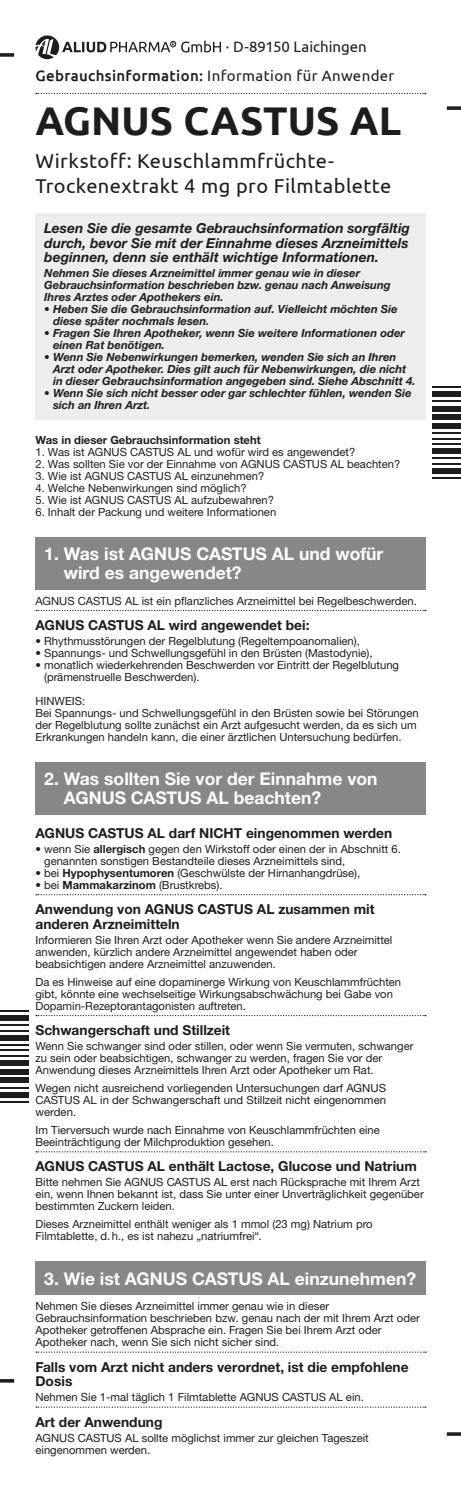
<style>
.page{position:relative;width:461px;height:1489px;background:#fff}
.page>*{position:absolute;margin:0;border:0;box-sizing:border-box;transform-origin:0 0}
.t1{font:700 40px "Ubuntu";color:#1d1d1b}
.t2{font:20px/25px "Ubuntu";letter-spacing:.025em;color:#1d1d1b}
.t3{font:700 17.5px/18.6px "Helvetica Neue LTW1 G";color:#fff}
.t4{font:15px "Ubuntu";letter-spacing:.02em;color:#1d1d1b}
.t5{font:15px "Ubuntu";letter-spacing:-.005em;color:#1d1d1b}
.t6{font:700 13.75px/14.6px "Helvetica Neue LTW1 G";color:#1d1d1b}
.t7{font:italic 700 13.75px/14.6px "Helvetica Neue LTW1 G";color:#1d1d1b;text-align:justify}
.t8{font:11.25px/12px "Helvetica Neue LTW1 G";color:#1d1d1b}
.t9{font:italic 700 11.25px/12px "Helvetica Neue LTW1 G";color:#1d1d1b}
.t10{font:700 11.25px "Helvetica Neue LTW1 G";color:#1d1d1b}
.s1{font-weight:500}
.s2{font-weight:700}
</style>
<div class="page">
<svg style="left:36px;top:93px;width:390px;height:1px"></svg>
<svg style="left:36px;top:610px;width:390px;height:1px"></svg>
<svg style="left:36px;top:894px;width:390px;height:1px"></svg>
<svg style="left:36px;top:1015px;width:390px;height:1px"></svg>
<svg style="left:36px;top:1151px;width:390px;height:1px"></svg>
<svg style="left:36px;top:1351px;width:390px;height:1px"></svg>
<svg style="left:36px;top:1406px;width:390px;height:1px"></svg>
<div style="left:35px;top:213px;width:390px;height:206px;background:#ededed"></div>
<div style="left:35px;top:537px;width:390px;height:52px;background:#878787"></div>
<div style="left:35px;top:762px;width:390px;height:52px;background:#878787"></div>
<div style="left:35px;top:1261px;width:390px;height:34px;background:#878787"></div>
<svg style="left:35px;top:35px;width:186px;height:24px"></svg>
<svg style="left:0;top:53px;width:14px;height:4px"></svg>
<svg style="left:0;top:1379px;width:14px;height:3px"></svg>
<svg style="left:446px;top:106px;width:15px;height:4px"></svg>
<svg style="left:446px;top:1432px;width:15px;height:3px"></svg>
<hr style="left:0;top:1100px;width:28px;height:2px;background:#1d1d1b">
<div style="left:0;top:1091px;width:28px;height:6px;background:#1d1d1b"></div>
<hr style="left:0;top:1086px;width:28px;height:2px;background:#1d1d1b">
<div style="left:0;top:1077px;width:28px;height:5px;background:#1d1d1b"></div>
<div style="left:0;top:1068px;width:28px;height:6px;background:#1d1d1b"></div>
<div style="left:0;top:1059px;width:28px;height:6px;background:#1d1d1b"></div>
<hr style="left:0;top:1054px;width:28px;height:2px;background:#1d1d1b">
<hr style="left:0;top:1049px;width:28px;height:2px;background:#1d1d1b">
<svg style="left:0;top:1044px;width:28px;height:1px"></svg>
<div style="left:0;top:1035px;width:28px;height:5px;background:#1d1d1b"></div>
<hr style="left:0;top:1029px;width:28px;height:2px;background:#1d1d1b">
<hr style="left:0;top:1024px;width:28px;height:2px;background:#1d1d1b">
<div style="left:0;top:1015px;width:28px;height:5px;background:#1d1d1b"></div>
<hr style="left:0;top:1010px;width:28px;height:2px;background:#1d1d1b">
<hr style="left:432px;top:386px;width:29px;height:2px;background:#1d1d1b">
<div style="left:432px;top:392px;width:29px;height:5px;background:#1d1d1b"></div>
<hr style="left:432px;top:400px;width:29px;height:2px;background:#1d1d1b">
<div style="left:432px;top:406px;width:29px;height:5px;background:#1d1d1b"></div>
<div style="left:432px;top:415px;width:29px;height:5px;background:#1d1d1b"></div>
<div style="left:432px;top:423px;width:29px;height:6px;background:#1d1d1b"></div>
<hr style="left:432px;top:432px;width:29px;height:2px;background:#1d1d1b">
<svg style="left:432px;top:438px;width:29px;height:1px"></svg>
<hr style="left:432px;top:443px;width:29px;height:2px;background:#1d1d1b">
<div style="left:432px;top:448px;width:29px;height:6px;background:#1d1d1b"></div>
<hr style="left:432px;top:457px;width:29px;height:2px;background:#1d1d1b">
<hr style="left:432px;top:462px;width:29px;height:2px;background:#1d1d1b">
<div style="left:432px;top:468px;width:29px;height:5px;background:#1d1d1b"></div>
<svg style="left:432px;top:477px;width:29px;height:1px"></svg>
<h3 class="t5" style="left:226px;top:38px;width:142px">· D-89150 Laichingen</h3>
<h3 class="t4" style="left:35px;top:67px;width:360px"><span class="s1">Gebrauchsinformation:</span> Information für Anwender</h3>
<h1 class="t1" style="left:35px;top:96px;width:367px">AGNUS CASTUS AL</h1>
<h2 class="t2" style="left:35px;top:147px;width:357px">Wirkstoff: Keuschlammfrüchte-<br>Trockenextrakt 4 mg pro Filmtablette</h2>
<p class="t7" style="left:44px;top:221px;width:367px">Lesen Sie die gesamte Gebrauchsinformation sorgfältig durch, bevor Sie mit der Einnahme dieses Arzneimittels beginnen, denn sie enthält wichtige Informationen.</p>
<p class="t9" style="left:44px;top:267px;width:348px">Nehmen Sie dieses Arzneimittel immer genau wie in dieser<br>Gebrauchsinformation beschrieben bzw. genau nach Anweisung<br>Ihres Arztes oder Apothekers ein.</p>
<p class="t9" style="left:53px;top:303px;width:346px;text-indent:-9px">• Heben Sie die Gebrauchsinformation auf. Vielleicht möchten Sie diese später nochmals lesen.</p>
<p class="t9" style="left:53px;top:327px;width:353px;text-indent:-9px">• Fragen Sie Ihren Apotheker, wenn Sie weitere Informationen oder einen Rat benötigen.</p>
<p class="t9" style="left:53px;top:351px;width:364px;text-indent:-9px">• Wenn Sie Nebenwirkungen bemerken, wenden Sie sich an Ihren<br>Arzt oder Apotheker. Dies gilt auch für Nebenwirkungen, die nicht in dieser Gebrauchsinformation angegeben sind. Siehe Abschnitt 4.</p>
<p class="t9" style="left:53px;top:387px;width:360px;text-indent:-9px">• Wenn Sie sich nicht besser oder gar schlechter fühlen, wenden Sie sich an Ihren Arzt.</p>
<p class="t10" style="left:35px;top:432px;width:227px">Was in dieser Gebrauchsinformation steht</p>
<p class="t8" style="left:35px;top:445px;width:321px">1. Was ist AGNUS CASTUS AL und wofür wird es angewendet?</p>
<p class="t8" style="left:35px;top:457px;width:366px">2. Was sollten Sie vor der Einnahme von AGNUS CASTUS AL beachten?</p>
<p class="t8" style="left:35px;top:469px;width:230px">3. Wie ist AGNUS CASTUS AL einzunehmen?</p>
<p class="t8" style="left:35px;top:481px;width:213px">4. Welche Nebenwirkungen sind möglich?</p>
<p class="t8" style="left:35px;top:493px;width:240px">5. Wie ist AGNUS CASTUS AL aufzubewahren?</p>
<p class="t8" style="left:35px;top:505px;width:242px">6. Inhalt der Packung und weitere Informationen</p>
<h3 class="t3" style="left:64px;top:544px;width:321px;text-indent:-19px">1. Was ist AGNUS CASTUS AL und wofür wird es angewendet?</h3>
<p class="t8" style="left:35px;top:594px;width:383px">AGNUS CASTUS AL ist ein pflanzliches Arzneimittel bei Regelbeschwerden.</p>
<p class="t6" style="left:35px;top:617px;width:275px">AGNUS CASTUS AL wird angewendet bei:</p>
<p class="t8" style="left:35px;top:635px;width:326px">• Rhythmusstörungen der Regelblutung (Regeltempoanomalien),</p>
<p class="t8" style="left:35px;top:647px;width:338px">• Spannungs- und Schwellungsgefühl in den Brüsten (Mastodynie),</p>
<p class="t8" style="left:44px;top:659px;width:356px;text-indent:-9px">• monatlich wiederkehrenden Beschwerden vor Eintritt der Regelblutung (prämenstruelle Beschwerden).</p>
<p class="t8" style="left:35px;top:695px;width:384px">HINWEIS:<br>Bei Spannungs- und Schwellungsgefühl in den Brüsten sowie bei Störungen der Regelblutung sollte zunächst ein Arzt aufgesucht werden, da es sich um Erkrankungen handeln kann, die einer ärztlichen Untersuchung bedürfen.</p>
<h3 class="t3" style="left:64px;top:769px;width:315px;text-indent:-19px">2. Was sollten Sie vor der Einnahme von<br>AGNUS CASTUS AL beachten?</h3>
<p class="t6" style="left:35px;top:825px;width:358px">AGNUS CASTUS AL darf NICHT eingenommen werden</p>
<p class="t8" style="left:44px;top:842px;width:358px;text-indent:-9px">• wenn Sie <span class="s2">allergisch</span> gegen den Wirkstoff oder einen der in Abschnitt 6. genannten sonstigen Bestandteile dieses Arzneimittels sind,</p>
<p class="t8" style="left:35px;top:866px;width:326px">• bei <span class="s2">Hypophysentumoren</span> (Geschwülste der Hirnanhangdrüse),</p>
<p class="t8" style="left:35px;top:878px;width:189px">• bei <span class="s2">Mammakarzinom</span> (Brustkrebs).</p>
<p class="t6" style="left:35px;top:901px;width:340px">Anwendung von AGNUS CASTUS AL zusammen mit anderen Arzneimitteln</p>
<p class="t8" style="left:35px;top:933px;width:358px">Informieren Sie Ihren Arzt oder Apotheker wenn Sie andere Arzneimittel anwenden, kürzlich andere Arzneimittel angewendet haben oder beabsichtigen andere Arzneimittel anzuwenden.</p>
<p class="t8" style="left:35px;top:975px;width:367px">Da es Hinweise auf eine dopaminerge Wirkung von Keuschlammfrüchten gibt, könnte eine wechselseitige Wirkungsabschwächung bei Gabe von<br>Dopamin-Rezeptorantagonisten auftreten.</p>
<p class="t6" style="left:35px;top:1022px;width:196px">Schwangerschaft und Stillzeit</p>
<p class="t8" style="left:35px;top:1039px;width:379px">Wenn Sie schwanger sind oder stillen, oder wenn Sie vermuten, schwanger zu sein oder beabsichtigen, schwanger zu werden, fragen Sie vor der<br>Anwendung dieses Arzneimittels Ihren Arzt oder Apotheker um Rat.</p>
<p class="t8" style="left:35px;top:1081px;width:352px;text-align:justify">Wegen nicht ausreichend vorliegenden Untersuchungen darf AGNUS CASTUS AL in der Schwangerschaft und Stillzeit nicht eingenommen werden.</p>
<p class="t8" style="left:35px;top:1123px;width:346px">Im Tierversuch wurde nach Einnahme von Keuschlammfrüchten eine<br>Beeinträchtigung der Milchproduktion gesehen.</p>
<p class="t6" style="left:35px;top:1158px;width:383px">AGNUS CASTUS AL enthält Lactose, Glucose und Natrium</p>
<p class="t8" style="left:35px;top:1176px;width:390px">Bitte nehmen Sie AGNUS CASTUS AL erst nach Rücksprache mit Ihrem Arzt ein, wenn Ihnen bekannt ist, dass Sie unter einer Unverträglichkeit gegenüber bestimmten Zuckern leiden.</p>
<p class="t8" style="left:35px;top:1217px;width:339px">Dieses Arzneimittel enthält weniger als 1 mmol (23 mg) Natrium pro<br>Filmtablette, d.h., es ist nahezu „natriumfrei“.</p>
<h3 class="t3" style="left:44px;top:1268px;width:373px">3. Wie ist AGNUS CASTUS AL einzunehmen?</h3>
<p class="t8" style="left:35px;top:1300px;width:386px">Nehmen Sie dieses Arzneimittel immer genau wie in dieser Gebrauchsinformation beschrieben bzw. genau nach der mit Ihrem Arzt oder Apotheker getroffenen Absprache ein. Fragen Sie bei Ihrem Arzt oder Apotheker nach, wenn Sie sich nicht sicher sind.</p>
<p class="t6" style="left:35px;top:1359px;width:374px">Falls vom Arzt nicht anders verordnet, ist die empfohlene<br>Dosis</p>
<p class="t8" style="left:35px;top:1390px;width:330px">Nehmen Sie 1-mal täglich 1 Filmtablette AGNUS CASTUS AL ein.</p>
<p class="t6" style="left:35px;top:1413px;width:128px">Art der Anwendung</p>
<p class="t8" style="left:35px;top:1431px;width:335px">AGNUS CASTUS AL sollte möglichst immer zur gleichen Tageszeit eingenommen werden.</p>
</div>
